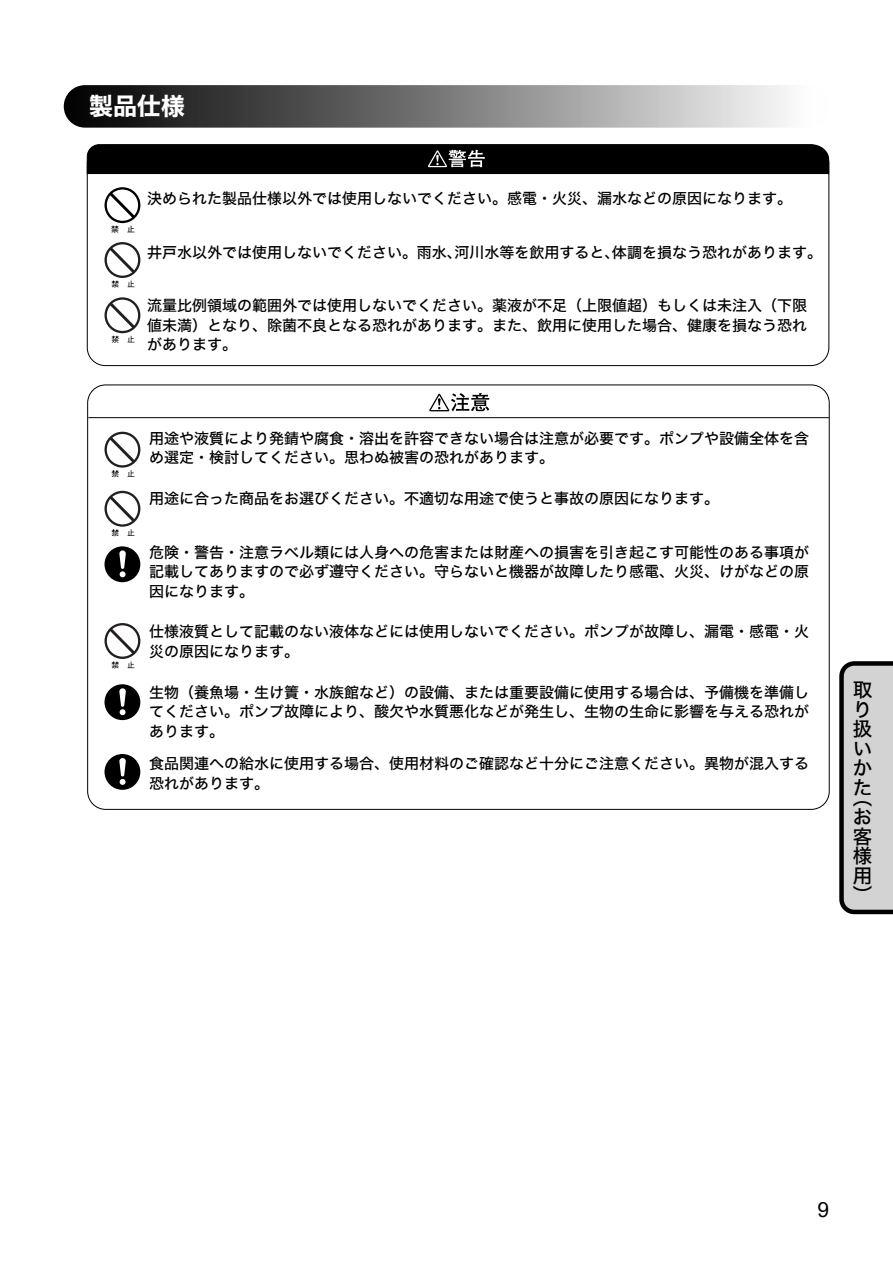
<style>
.page{position:relative;width:893px;height:1263px;background:#fff}
.page>*{position:absolute;margin:0;border:0;box-sizing:border-box;transform-origin:0 0}
.t1{font:24px "Hiragino Kaku W7 90 msp RKSJ H";color:#fff}
.t2{font:21px "Arial";color:#000}
.t3{font:19.5px/19.5px "Hiragino Kaku W5 90 msp RKSJ H";color:#000}
.t4{font:15px/19.5px "Hiragino Kaku W5 90 msp RKSJ H";color:#000;text-align:justify}
.t5{font:7.95px "DFHS Gothic W5 WIN 90 ms RKSJ H";color:#000}
</style>
<div class="page">
<svg style="left:839px;top:661px;width:54px;height:253px;background:#bababa"></svg>
<div style="left:64px;top:85px;width:765px;height:43px;background:linear-gradient(to right,#000,#fff);border-radius:21px"></div>
<svg style="left:87px;top:144px;width:742px;height:31px;background:#0d0d0d"></svg>
<svg style="left:104px;top:187px;width:36px;height:36px"></svg>
<hr style="left:88px;top:417px;width:741px;height:1px;background:#000">
<svg style="left:429px;top:393px;width:60px;height:18px"></svg>
<svg style="left:104px;top:432px;width:36px;height:36px"></svg>
<svg style="left:107px;top:434px;width:31px;height:43px"></svg>
<svg style="left:104px;top:491px;width:36px;height:36px"></svg>
<svg style="left:107px;top:493px;width:31px;height:43px"></svg>
<svg style="left:104px;top:623px;width:36px;height:36px"></svg>
<svg style="left:107px;top:625px;width:31px;height:44px"></svg>
<svg style="left:104px;top:242px;width:36px;height:36px"></svg>
<svg style="left:107px;top:244px;width:31px;height:44px"></svg>
<svg style="left:104px;top:297px;width:36px;height:36px"></svg>
<svg style="left:107px;top:300px;width:31px;height:43px"></svg>
<div style="left:104px;top:546px;width:36px;height:36px;background:#000;border-radius:50%"></div>
<svg style="left:119px;top:550px;width:7px;height:27px"></svg>
<div style="left:104px;top:684px;width:36px;height:36px;background:#000;border-radius:50%"></div>
<svg style="left:119px;top:688px;width:7px;height:27px"></svg>
<div style="left:104px;top:754px;width:36px;height:36px;background:#000;border-radius:50%"></div>
<svg style="left:119px;top:758px;width:7px;height:27px"></svg>
<svg style="left:107px;top:190px;width:31px;height:34px"></svg>
<h1 class="t1" style="left:89px;top:94px;width:97px">製品仕様</h1>
<p class="t5" style="left:111px;top:225px;width:9px">޺</p>
<p class="t4" style="left:147px;top:189px;width:646px">決められた製品仕様以外では使用しないでください。感電・火災、漏水などの原因になります。</p>
<p class="t4" style="left:147px;top:243px;width:676px">井戸水以外では使用しないでください。雨水、河川水等を飲用すると、体調を損なう恐れがあります。</p>
<p class="t4" style="left:147px;top:296px;width:661px">流量比例領域の範囲外では使用しないでください。薬液が不足（上限値超）もしくは未注入（下限値未満）となり、除菌不良となる恐れがあります。また、飲用に使用した場合、健康を損なう恐れがあります。</p>
<p class="t4" style="left:149px;top:429px;width:661px">用途や液質により発錆や腐食・溶出を許容できない場合は注意が必要です。ポンプや設備全体を含め選定・検討してください。思わぬ被害の恐れがあります。</p>
<p class="t4" style="left:149px;top:489px;width:571px">用途に合った商品をお選びください。不適切な用途で使うと事故の原因になります。</p>
<p class="t4" style="left:149px;top:543px;width:661px">危険・警告・注意ラベル類には人身への危害または財産への損害を引き起こす可能性のある事項が記載してありますので必ず遵守ください。守らないと機器が故障したり感電、火災、けがなどの原因になります。</p>
<p class="t4" style="left:149px;top:623px;width:661px">仕様液質として記載のない液体などには使用しないでください。ポンプが故障し、漏電・感電・火災の原因になります。</p>
<p class="t4" style="left:149px;top:683px;width:661px">生物（養魚場・生け簀・水族館など）の設備、または重要設備に使用する場合は、予備機を準備してください。ポンプ故障により、酸欠や水質悪化などが発生し、生物の生命に影響を与える恐れがあります。</p>
<p class="t4" style="left:149px;top:754px;width:661px">食品関連への給水に使用する場合、使用材料のご確認など十分にご注意ください。異物が混入する恐れがあります。</p>
<h3 class="t3" style="left:853px;top:681px;width:21px">取り扱いかた</h3>
<h3 class="t3" style="left:853px;top:788px;width:20px;text-align:justify">（お客様用）</h3>
<h2 class="t2" style="left:817px;top:1198px;width:13px">9</h2>
</div>
